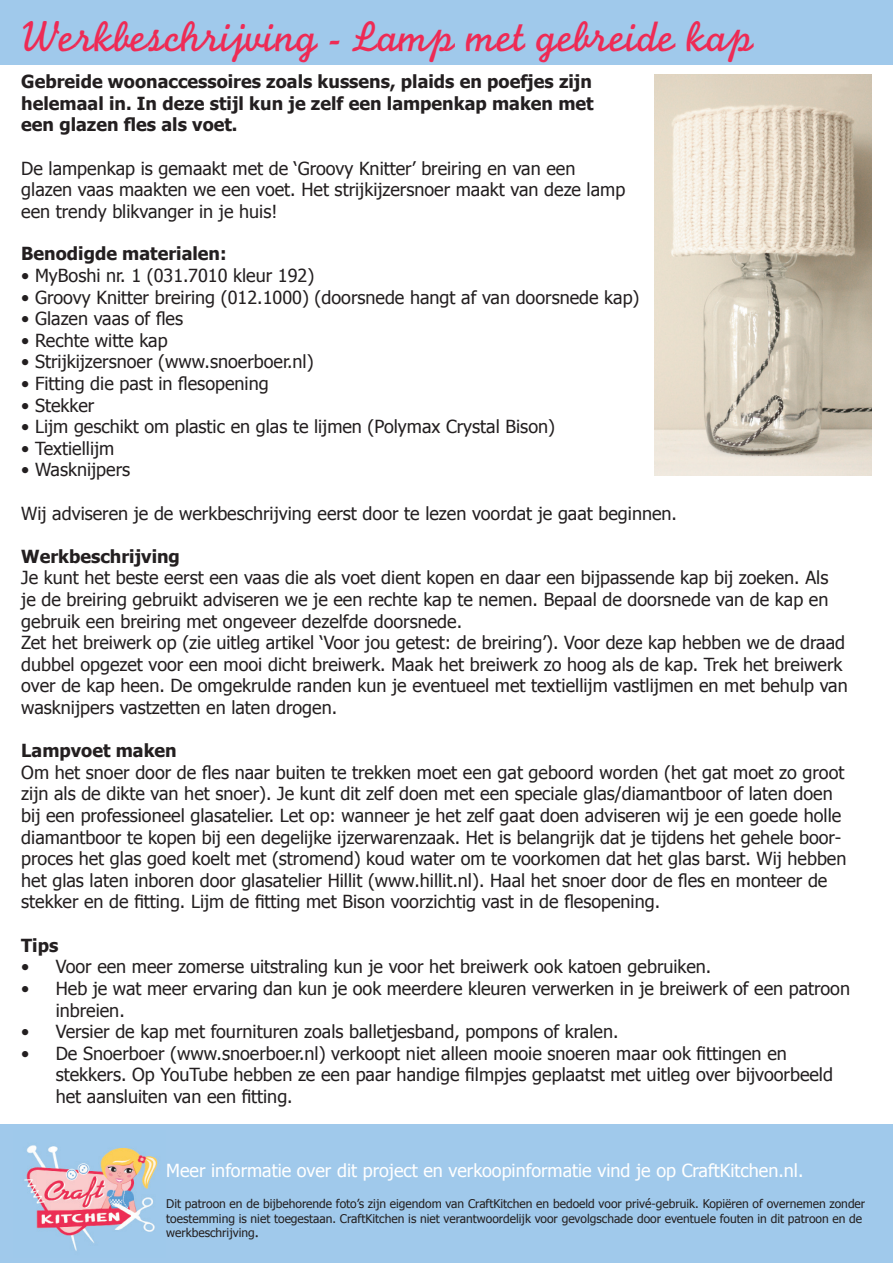
<style>
.page{position:relative;width:893px;height:1263px;background:#fff}
.page>*{position:absolute;margin:0;border:0;box-sizing:border-box;transform-origin:0 0}
.t1{font:45px "Monoline Script MT Std";color:#ee2b55}
.t2{font:18px/21.6px "Tahoma";color:#231f20}
.t3{font:700 18px/21.6px "Tahoma";color:#231f20;text-align:justify}
.t4{font:18px "Tahoma";color:#fff}
.t5{font:12px/14.2px "Tahoma";color:#231f20}
.s1{font-family:"Minion Pro";font-size:18px}
</style>
<div class="page">
<div style="left:0;top:0;width:893px;height:64px;background:#a0c9eb"></div>
<img style="left:655px;top:74px;width:216px;height:402px">
<div style="left:0;top:1125px;width:893px;height:138px;background:#a0c9eb"></div>
<img style="left:24px;top:1145px;width:134px;height:106px">
<p class="t1" style="left:21px;top:10px;width:734px">Werkbeschrijving - Lamp met gebreide kap</p>
<p class="t3" style="left:21px;top:70px;width:574px">Gebreide woonaccessoires zoals kussens, plaids en poefjes zijn helemaal in. In deze stijl kun je zelf een lampenkap maken met een glazen fles als voet.</p>
<p class="t2" style="left:21px;top:156px;width:556px">De lampenkap is gemaakt met de ‘Groovy Knitter’ breiring en van een</p>
<p class="t2" style="left:21px;top:178px;width:605px">glazen vaas maakten we een voet. Het strijkijzersnoer maakt van deze lamp een trendy blikvanger in je huis!</p>
<p class="t3" style="left:21px;top:242px;width:207px">Benodigde materialen:</p>
<p class="t2" style="left:21px;top:264px;width:294px">• MyBoshi nr. 1 (031.7010 kleur 192)</p>
<p class="t2" style="left:21px;top:285px;width:620px">• Groovy Knitter breiring (012.1000) (doorsnede hangt af van doorsnede kap)</p>
<p class="t2" style="left:21px;top:307px;width:163px">• Glazen vaas of fles</p>
<p class="t2" style="left:21px;top:329px;width:148px">• Rechte witte kap</p>
<p class="t2" style="left:21px;top:350px;width:294px">• Strijkijzersnoer (www.snoerboer.nl)</p>
<p class="t2" style="left:21px;top:372px;width:249px">• Fitting die past in flesopening</p>
<p class="t2" style="left:21px;top:393px;width:75px">• Stekker</p>
<p class="t2" style="left:21px;top:415px;width:535px">• Lijm geschikt om plastic en glas te lijmen (Polymax Crystal Bison)</p>
<p class="t2" style="left:21px;top:437px;width:95px">• Textiellijm</p>
<p class="t2" style="left:21px;top:458px;width:110px">• Wasknijpers</p>
<p class="t2" style="left:21px;top:501px;width:657px">Wij adviseren je de werkbeschrijving eerst door te lezen voordat je gaat beginnen.</p>
<p class="t3" style="left:21px;top:544px;width:160px">Werkbeschrijving</p>
<p class="t2" style="left:21px;top:566px;width:809px;text-align:justify">Je kunt het beste eerst een vaas die als voet dient kopen en daar een bijpassende kap bij zoeken. Als je de breiring gebruikt adviseren we je een rechte kap te nemen. Bepaal de doorsnede van de kap en gebruik een breiring met ongeveer dezelfde doorsnede.</p>
<p class="t2" style="left:21px;top:631px;width:828px">Zet het breiwerk op (zie uitleg artikel ‘Voor jou getest: de breiring’). Voor deze kap hebben we de draad dubbel opgezet voor een mooi dicht breiwerk. Maak het breiwerk zo hoog als de kap. Trek het breiwerk over de kap heen. De omgekrulde randen kun je eventueel met textiellijm vastlijmen en met behulp van wasknijpers vastzetten en laten drogen.</p>
<p class="t3" style="left:21px;top:739px;width:157px">Lampvoet maken</p>
<p class="t2" style="left:21px;top:761px;width:827px">Om het snoer door de fles naar buiten te trekken moet een gat geboord worden (het gat moet zo groot zijn als de dikte van het snoer). Je kunt dit zelf doen met een speciale glas/diamantboor of laten doen bij een professioneel glasatelier. Let op: wanneer je het zelf gaat doen adviseren wij je een goede holle diamantboor te kopen bij een degelijke ijzerwarenzaak. Het is belangrijk dat je tijdens het gehele boor&shy;proces het glas goed koelt met (stromend) koud water om te voorkomen dat het glas barst. Wij hebben het glas laten inboren door glasatelier Hillit (www.hillit.nl). Haal het snoer door de fles en monteer de stekker en de fitting. Lijm de fitting met Bison voorzichtig vast in de flesopening.</p>
<p class="t3" style="left:21px;top:933px;width:39px">Tips</p>
<p class="t2" style="left:21px;top:955px;width:692px">• Voor een meer zomerse uitstraling kun je voor het breiwerk ook katoen gebruiken.</p>
<p class="t2" style="left:56px;top:977px;width:796px;text-indent:-35px">• Heb je wat meer ervaring dan kun je ook meerdere kleuren verwerken in je breiwerk of een patroon inbreien.</p>
<p class="t2" style="left:21px;top:1020px;width:599px">• Versier de kap met fournituren zoals balletjesband, pompons of kralen.</p>
<p class="t2" style="left:21px;top:1041px;width:767px">• De Snoerboer (www.snoerboer.nl) verkoopt niet alleen mooie snoeren maar ook fittingen en</p>
<p class="t2" style="left:56px;top:1063px;width:779px">stekkers. Op YouTube hebben ze een paar handige filmpjes geplaatst met uitleg over bijvoorbeeld het aansluiten van een fitting.</p>
<p class="t4" style="left:166px;top:1158px;width:639px">Meer informatie over dit project en verkoopinformatie vind je op CraftKitchen.nl.</p>
<p class="t5" style="left:166px;top:1196px;width:700px">Dit patroon en de bijbehorende foto’s zijn eigendom van CraftKitchen en bedoeld voor privé-gebruik. Kopiëren of overnemen zonder toestemming is niet toegestaan. CraftKitchen is niet verantwoordelijk voor gevolgschade door eventuele fouten in dit patroon en de werkbeschrijving<span class="s1">.</span></p>
</div>
